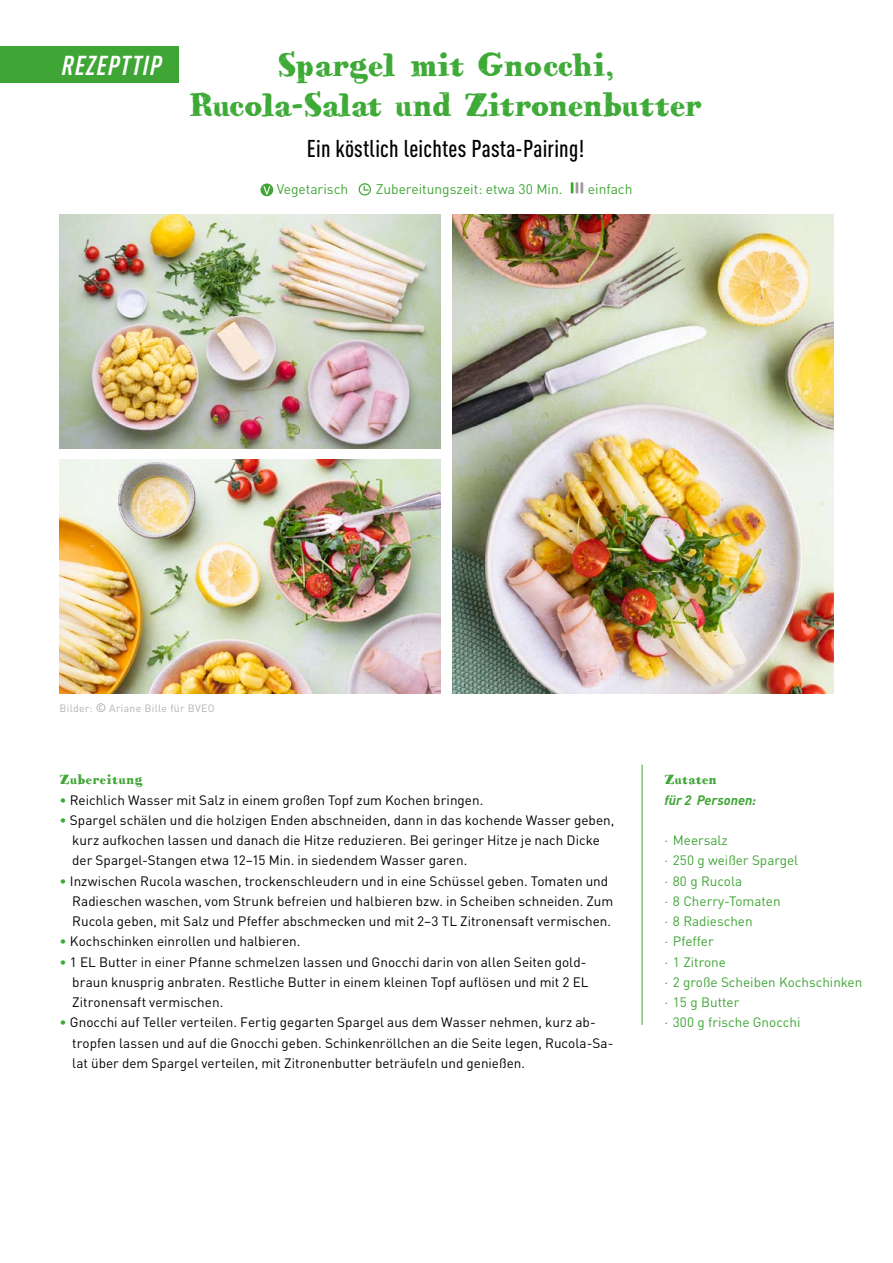
<style>
.page{position:relative;width:893px;height:1263px;background:#fff}
.page>*{position:absolute;margin:0;border:0;box-sizing:border-box;transform-origin:0 0}
.t1{font:33px/40.5px "HVD Bodedo";letter-spacing:-.035em;color:#3daa36;text-align:center}
.t2{font:italic 700 condensed 27px "DIN Pro";letter-spacing:.04em;color:#fff}
.t3{font:500 condensed 24px "DIN Pro";letter-spacing:.01em;color:#000}
.t4{font:13.8px "DIN Pro";color:#3fa535}
.t5{font:13.5px/20.2px "DIN Pro";color:#000}
.t6{font:13.5px/20.2px "DIN Pro";color:#3fa535}
.t7{font:13.5px "HVD Bodedo";letter-spacing:.005em;color:#3fa535}
.t8{font:italic 700 13.5px "DIN Pro";letter-spacing:-.005em;color:#3fa535}
.t9{font:10.5px "DIN Pro";letter-spacing:.03em;color:#b3b2b2}
.s1{font-size:12px;color:#9d9d9c}
.s2{color:#3aaa35}
</style>
<div class="page">
<svg style="left:260px;top:183px;width:13px;height:13px"></svg>
<svg style="left:263px;top:186px;width:7px;height:8px"></svg>
<svg style="left:359px;top:183px;width:12px;height:13px"></svg>
<svg style="left:571px;top:182px;width:12px;height:12px"></svg>
<div style="left:0;top:46px;width:179px;height:37px;background:#3fa535"></div>
<hr style="left:642px;top:765px;width:1px;height:260px;background:#3aaa35">
<img style="left:60px;top:214px;width:381px;height:235px">
<img style="left:452px;top:214px;width:381px;height:480px">
<img style="left:60px;top:459px;width:380px;height:235px">
<h2 class="t2" style="left:62px;top:45px;width:102px">REZEPTTIP</h2>
<h1 class="t1" style="left:189px;top:44px;width:515px">Spargel mit Gnocchi,<br>Rucola-Salat und Zitronenbutter</h1>
<h3 class="t3" style="left:307px;top:130px;width:279px">Ein köstlich leichtes Pasta-Pairing!</h3>
<p class="t4" style="left:277px;top:178px;width:73px">Vegetarisch</p>
<p class="t4" style="left:376px;top:178px;width:188px">Zubereitungszeit: etwa 30 Min.</p>
<p class="t4" style="left:588px;top:178px;width:46px">einfach</p>
<p class="t9" style="left:60px;top:700px;width:157px">Bilder: <span class="s1">©</span> Ariane Bille für BVEO</p>
<p class="t7" style="left:60px;top:771px;width:85px">Zubereitung</p>
<p class="t5" style="left:60px;top:788px;width:425px"><span class="s2">•</span> Reichlich Wasser mit Salz in einem großen Topf zum Kochen bringen.</p>
<p class="t5" style="left:72px;top:808px;width:544px;text-indent:-13px"><span class="s2">•</span> Spargel schälen und die holzigen Enden abschneiden, dann in das kochende Wasser geben, kurz aufkochen lassen und danach die Hitze reduzieren. Bei geringer Hitze je nach Dicke der Spargel-Stangen etwa 12–15 Min. in siedendem Wasser garen.</p>
<p class="t5" style="left:72px;top:869px;width:542px;text-indent:-13px"><span class="s2">•</span> Inzwischen Rucola waschen, trockenschleudern und in eine Schüssel geben. Tomaten und<br>Radieschen waschen, vom Strunk befreien und halbieren bzw. in Scheiben schneiden. Zum<br>Rucola geben, mit Salz und Pfeffer abschmecken und mit 2–3 TL Zitronensaft vermischen.</p>
<p class="t5" style="left:60px;top:930px;width:242px"><span class="s2">•</span> Kochschinken einrollen und halbieren.</p>
<p class="t5" style="left:72px;top:950px;width:518px;text-indent:-13px"><span class="s2">•</span> 1 EL Butter in einer Pfanne schmelzen lassen und Gnocchi darin von allen Seiten gold&shy;braun knusprig anbraten. Restliche Butter in einem kleinen Topf auflösen und mit 2 EL<br>Zitronensaft vermischen.</p>
<p class="t5" style="left:72px;top:1011px;width:543px;text-indent:-13px"><span class="s2">•</span> Gnocchi auf Teller verteilen. Fertig gegarten Spargel aus dem Wasser nehmen, kurz ab&shy;tropfen lassen und auf die Gnocchi geben. Schinkenröllchen an die Seite legen, Rucola-Sa&shy;lat über dem Spargel verteilen, mit Zitronenbutter beträufeln und genießen.</p>
<p class="t7" style="left:664px;top:771px;width:54px">Zutaten</p>
<p class="t8" style="left:664px;top:789px;width:93px">für 2 Personen:</p>
<p class="t6" style="left:664px;top:829px;width:199px">· Meersalz<br>· 250 g weißer Spargel<br>· 80 g Rucola<br>· 8 Cherry-Tomaten<br>· 8 Radieschen<br>· Pfeffer<br>· 1 Zitrone<br>· 2 große Scheiben Kochschinken · 15 g Butter<br>· 300 g frische Gnocchi</p>
</div>
